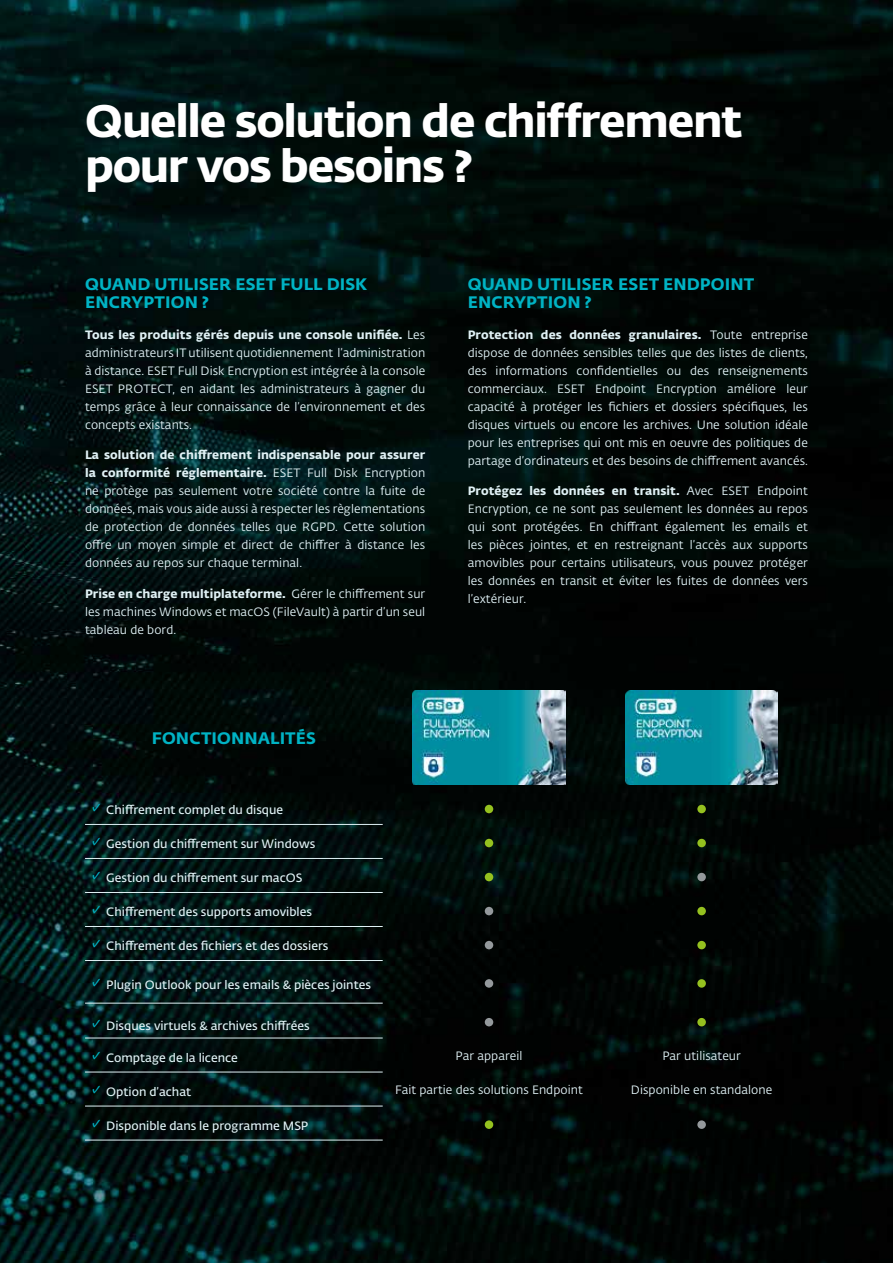
<style>
.page{position:relative;width:893px;height:1263px;background:#fff}
.page>*{position:absolute;margin:0;border:0;box-sizing:border-box;transform-origin:0 0}
.t1{font:45px/45px "Fedra Sans Alt Pro Bold LF";letter-spacing:-.03em;color:#fff}
.t2{font:16.5px/18px "Fedra Sans Alt Pro Bold LF";letter-spacing:.01em;color:#00b3c4}
.t3{font:12px/18px "Fedra Sans Alt Pro Book LF";letter-spacing:.005em;color:#e0f1f5;text-align:justify}
.t4{font:12px "Fedra Sans Alt Pro Demi LF";color:#e0f1f5}
.t5{font:12px/18px "Fedra Sans Alt Pro Bold LF";letter-spacing:.005em;color:#e0f1f5}
.s1{font-family:"Fedra Sans Alt Pro Book LF"}
.s2{font-size:18px;color:#00b3c4}
</style>
<div class="page">
<img style="left:0;top:0;width:893px;height:1263px">
<hr style="left:85px;top:824px;width:298px;height:1px;background:#e0f1f5">
<hr style="left:85px;top:858px;width:298px;height:1px;background:#e0f1f5">
<hr style="left:85px;top:892px;width:298px;height:1px;background:#e0f1f5">
<hr style="left:85px;top:926px;width:298px;height:1px;background:#e0f1f5">
<hr style="left:85px;top:960px;width:298px;height:1px;background:#e0f1f5">
<hr style="left:85px;top:1003px;width:298px;height:1px;background:#e0f1f5">
<hr style="left:85px;top:1037px;width:298px;height:1px;background:#e0f1f5">
<hr style="left:85px;top:1071px;width:298px;height:1px;background:#e0f1f5">
<hr style="left:85px;top:1105px;width:298px;height:1px;background:#e0f1f5">
<hr style="left:85px;top:1140px;width:298px;height:1px;background:#e0f1f5">
<img style="left:413px;top:690px;width:152px;height:94px">
<img style="left:625px;top:690px;width:153px;height:94px">
<div style="left:485px;top:805px;width:8px;height:8px;background:#95c11f;border-radius:50%"></div>
<div style="left:697px;top:805px;width:9px;height:8px;background:#95c11f;border-radius:50%"></div>
<div style="left:485px;top:839px;width:8px;height:8px;background:#95c11f;border-radius:50%"></div>
<div style="left:697px;top:839px;width:9px;height:8px;background:#95c11f;border-radius:50%"></div>
<div style="left:485px;top:873px;width:8px;height:8px;background:#95c11f;border-radius:50%"></div>
<div style="left:697px;top:873px;width:9px;height:8px;background:#94999c;border-radius:50%"></div>
<div style="left:485px;top:907px;width:8px;height:8px;background:#94999c;border-radius:50%"></div>
<div style="left:697px;top:907px;width:9px;height:8px;background:#95c11f;border-radius:50%"></div>
<div style="left:485px;top:941px;width:8px;height:8px;background:#94999c;border-radius:50%"></div>
<div style="left:697px;top:941px;width:9px;height:8px;background:#95c11f;border-radius:50%"></div>
<div style="left:485px;top:979px;width:8px;height:9px;background:#94999c;border-radius:50%"></div>
<div style="left:697px;top:979px;width:9px;height:9px;background:#95c11f;border-radius:50%"></div>
<div style="left:485px;top:1018px;width:8px;height:8px;background:#94999c;border-radius:50%"></div>
<div style="left:697px;top:1018px;width:9px;height:8px;background:#95c11f;border-radius:50%"></div>
<div style="left:485px;top:1120px;width:8px;height:9px;background:#95c11f;border-radius:50%"></div>
<div style="left:697px;top:1120px;width:9px;height:9px;background:#94999c;border-radius:50%"></div>
<h1 class="t1" style="left:85px;top:95px;width:659px">Quelle solution de chiffrement pour vos besoins ?</h1>
<h2 class="t2" style="left:85px;top:274px;width:284px">QUAND UTILISER ESET FULL DISK<br>ENCRYPTION ?</h2>
<p class="t5" style="left:85px;top:324px;width:342px">Tous les produits gérés depuis une console unifiée. <span class="s1">Les</span></p>
<p class="t3" style="left:85px;top:343px;width:342px">administrateurs IT utilisent quotidiennement l’administration à distance. ESET Full Disk Encryption est intégrée à la console ESET PROTECT, en aidant les administrateurs à gagner du temps grâce à leur connaissance de l’environnement et des concepts existants.</p>
<p class="t5" style="left:85px;top:445px;width:342px">La solution de chiffrement indispensable pour assurer la conformité réglementaire. <span class="s1">ESET Full Disk Encryption</span></p>
<p class="t3" style="left:85px;top:482px;width:342px">ne protège pas seulement votre société contre la fuite de données, mais vous aide aussi à respecter les règlementations de protection de données telles que RGPD. Cette solution offre un moyen simple et direct de chiffrer à distance les données au repos sur chaque terminal.</p>
<p class="t5" style="left:85px;top:584px;width:342px">Prise en charge multiplateforme. <span class="s1">Gérer le chiffrement sur</span></p>
<p class="t3" style="left:85px;top:602px;width:342px">les machines Windows et macOS (FileVault) à partir d’un seul tableau de bord.</p>
<h2 class="t2" style="left:152px;top:728px;width:165px">FONCTIONNALITÉS</h2>
<h2 class="t2" style="left:468px;top:274px;width:288px">QUAND UTILISER ESET ENDPOINT<br>ENCRYPTION ?</h2>
<p class="t5" style="left:468px;top:324px;width:342px">Protection des données granulaires. <span class="s1">Toute entreprise</span></p>
<p class="t3" style="left:468px;top:343px;width:342px">dispose de données sensibles telles que des listes de clients, des informations confidentielles ou des renseignements commerciaux. ESET Endpoint Encryption améliore leur capacité à protéger les fichiers et dossiers spécifiques, les disques virtuels ou encore les archives. Une solution idéale pour les entreprises qui ont mis en oeuvre des politiques de partage d’ordinateurs et des besoins de chiffrement avancés.</p>
<p class="t5" style="left:468px;top:481px;width:342px">Protégez les données en transit. <span class="s1">Avec ESET Endpoint</span></p>
<p class="t3" style="left:468px;top:500px;width:342px">Encryption, ce ne sont pas seulement les données au repos qui sont protégées. En chiffrant également les emails et les pièces jointes, et en restreignant l’accès aux supports amovibles pour certains utilisateurs, vous pouvez protéger les données en transit et éviter les fuites de données vers l’extérieur.</p>
<p class="t4" style="left:89px;top:801px;width:195px"><span class="s2">✓</span> Chiffrement complet du disque</p>
<p class="t4" style="left:89px;top:835px;width:228px"><span class="s2">✓</span> Gestion du chiffrement sur Windows</p>
<p class="t4" style="left:89px;top:869px;width:215px"><span class="s2">✓</span> Gestion du chiffrement sur macOS</p>
<p class="t4" style="left:89px;top:903px;width:224px"><span class="s2">✓</span> Chiffrement des supports amovibles</p>
<p class="t4" style="left:89px;top:937px;width:241px"><span class="s2">✓</span> Chiffrement des fichiers et des dossiers</p>
<p class="t4" style="left:89px;top:976px;width:283px"><span class="s2">✓</span> Plugin Outlook pour les emails &amp; pièces jointes</p>
<p class="t4" style="left:89px;top:1016px;width:222px"><span class="s2">✓</span> Disques virtuels &amp; archives chiffrées</p>
<p class="t4" style="left:89px;top:1049px;width:150px"><span class="s2">✓</span> Comptage de la licence</p>
<p class="t3" style="left:456px;top:1046px;width:68px">Par appareil</p>
<p class="t3" style="left:662px;top:1046px;width:80px">Par utilisateur</p>
<p class="t4" style="left:89px;top:1083px;width:103px"><span class="s2">✓</span> Option d’achat</p>
<p class="t3" style="left:395px;top:1080px;width:189px">Fait partie des solutions Endpoint</p>
<p class="t3" style="left:631px;top:1080px;width:143px">Disponible en standalone</p>
<p class="t4" style="left:89px;top:1117px;width:221px"><span class="s2">✓</span> Disponible dans le programme MSP</p>
</div>
